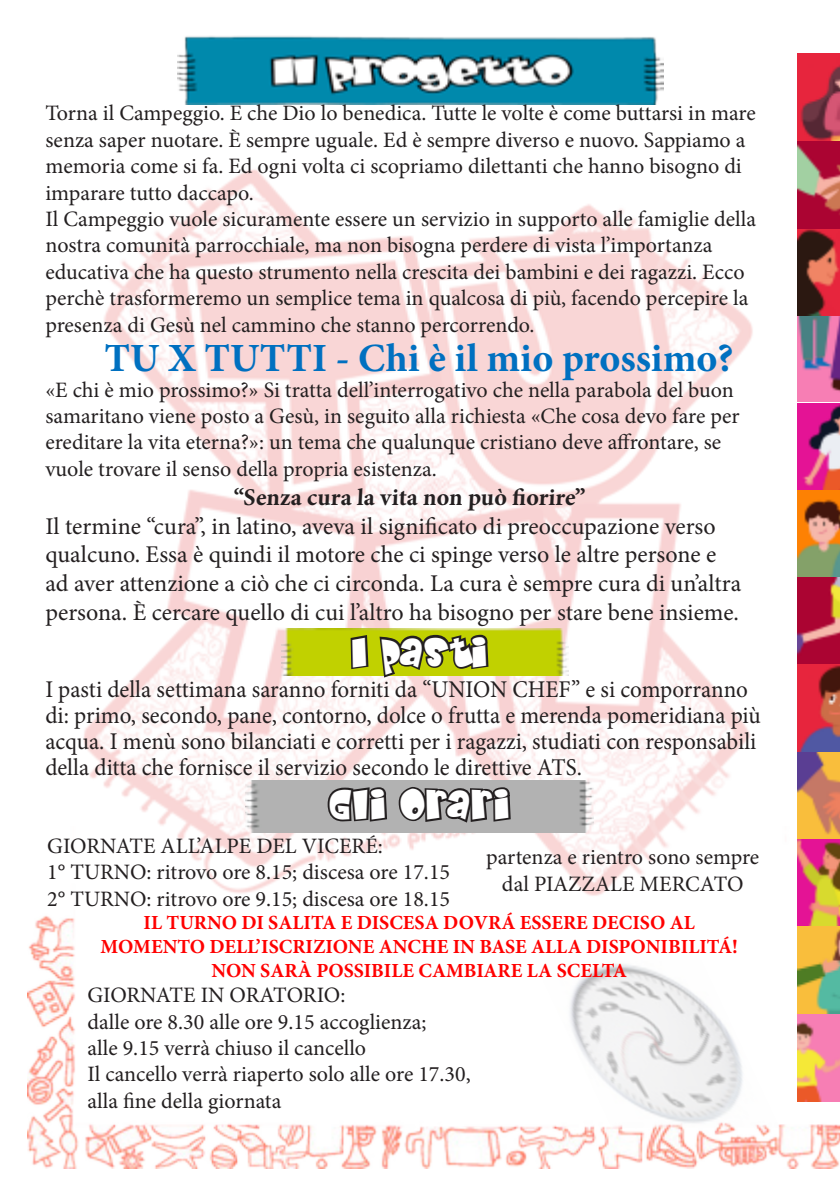
<style>
.page{position:relative;width:840px;height:1191px;background:#fff}
.page>*{position:absolute;margin:0;border:0;box-sizing:border-box;transform-origin:0 0}
.t1{font:700 40px "Minion Pro";color:#0070c0}
.t2{font:36px "Baby Kruffy";letter-spacing:.1em;color:#fff}
.t3{font:24px/26px "Minion Pro";color:#231f20;scale:.96 1}
.t4{font:24px/28.8px "Minion Pro";color:#231f20}
.t5{font:700 24px "Minion Pro";color:#231f20}
.t6{font:22px/26.4px "Minion Pro";color:#231f20}
.t7{font:700 20px/24px "Minion Pro";color:#f00;text-align:center}
</style>
<div class="page">
<img style="left:27px;top:916px;width:812px;height:252px">
<img style="left:84px;top:169px;width:669px;height:727px">
<img style="left:177px;top:36px;width:485px;height:68px">
<img style="left:797px;top:54px;width:42px;height:347px">
<img style="left:797px;top:403px;width:42px;height:698px">
<img style="left:281px;top:628px;width:287px;height:48px">
<img style="left:533px;top:960px;width:246px;height:167px">
<img style="left:245px;top:780px;width:348px;height:52px">
<svg style="left:348px;top:633px;width:22px;height:38px"></svg>
<svg style="left:377px;top:631px;width:113px;height:87px"></svg>
<svg style="left:325px;top:784px;width:64px;height:40px;background:#6f6d6d"></svg>
<svg style="left:396px;top:784px;width:116px;height:87px"></svg>
<p class="t6" style="left:45px;top:100px;width:711px">Torna il Campeggio. E che Dio lo benedica. Tutte le volte è come buttarsi in mare senza saper nuotare. È sempre uguale. Ed è sempre diverso e nuovo. Sappiamo a memoria come si fa. Ed ogni volta ci scopriamo dilettanti che hanno bisogno di imparare tutto daccapo.</p>
<p class="t6" style="left:45px;top:206px;width:711px">Il Campeggio vuole sicuramente essere un servizio in supporto alle famiglie della nostra comunità parrocchiale, ma non bisogna perdere di vista l’importanza educativa che ha questo strumento nella crescita dei bambini e dei ragazzi. Ecco perchè trasformeremo un semplice tema in qualcosa di più, facendo percepire la presenza di Gesù nel cammino che stanno percorrendo.</p>
<p class="t1" style="left:104px;top:330px;width:630px">TU X TUTTI - Chi è il mio prossimo?</p>
<p class="t6" style="left:45px;top:376px;width:695px">«E chi è mio prossimo?» Si tratta dell’interrogativo che nella parabola del buon samaritano viene posto a Gesù, in seguito alla richiesta «Che cosa devo fare per ereditare la vita eterna?»: un tema che qualunque cristiano deve affrontare, se vuole trovare il senso della propria esistenza.</p>
<p class="t5" style="left:233px;top:480px;width:355px">“Senza cura la vita non può fiorire”</p>
<p class="t4" style="left:45px;top:511px;width:697px">Il termine “cura”, in latino, aveva il significato di preoccupazione verso qualcuno. Essa è quindi il motore che ci spinge verso le altre persone e ad aver attenzione a ciò che ci circonda. La cura è sempre cura di un’altra persona. È cercare quello di cui l’altro ha bisogno per stare bene insieme.</p>
<p class="t2" style="left:352px;top:625px;width:135px">I PASTI</p>
<p class="t3" style="left:45px;top:677px;width:746px">I pasti della settimana saranno forniti da “UNION CHEF” e si comporranno di: primo, secondo, pane, contorno, dolce o frutta e merenda pomeridiana più acqua. I menù sono bilanciati e corretti per i ragazzi, studiati con responsabili della ditta che fornisce il servizio secondo le direttive ATS.</p>
<p class="t2" style="left:330px;top:777px;width:179px">GLI ORARI</p>
<p class="t6" style="left:47px;top:832px;width:337px">GIORNATE ALL’ALPE DEL VICERÉ:</p>
<p class="t6" style="left:47px;top:859px;width:404px">1° TURNO: ritrovo ore 8.15; discesa ore 17.15</p>
<p class="t6" style="left:47px;top:885px;width:404px">2° TURNO: ritrovo ore 9.15; discesa ore 18.15</p>
<p class="t6" style="left:486px;top:844px;width:274px;text-align:center">partenza e rientro sono sempre dal PIAZZALE MERCATO</p>
<p class="t7" style="left:100px;top:910px;width:638px">IL TURNO DI SALITA E DISCESA DOVRÁ ESSERE DECISO AL<br>MOMENTO DELL’ISCRIZIONE ANCHE IN BASE ALLA DISPONIBILITÁ!</p>
<p class="t7" style="left:211px;top:958px;width:417px">NON SARÀ POSSIBILE CAMBIARE LA SCELTA</p>
<p class="t6" style="left:87px;top:982px;width:259px">GIORNATE IN ORATORIO:</p>
<p class="t6" style="left:87px;top:1008px;width:340px">dalle ore 8.30 alle ore 9.15 accoglienza;</p>
<p class="t6" style="left:87px;top:1034px;width:280px">alle 9.15 verrà chiuso il cancello</p>
<p class="t6" style="left:87px;top:1061px;width:384px">Il cancello verrà riaperto solo alle ore 17.30,</p>
<p class="t6" style="left:87px;top:1087px;width:195px">alla fine della giornata</p>
</div>
